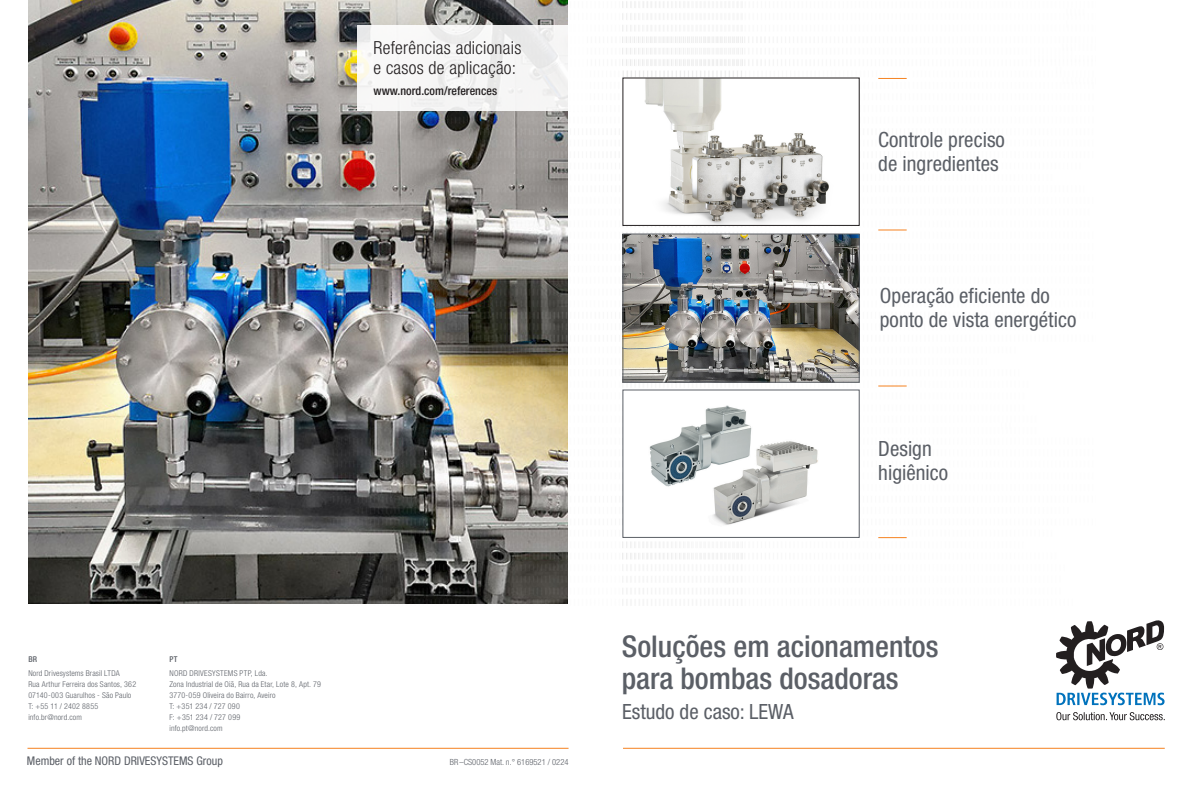
<style>
.page{position:relative;width:1191px;height:792px;background:#fff}
.page>*{position:absolute;margin:0;border:0;box-sizing:border-box;transform-origin:0 0}
.t1{font:500 condensed 30px/32px "Helvetica Neue LT Pro";color:#5b5f66}
.Titeltexte{font:condensed 21px/24px "Helvetica Neue LT Pro";color:#5b5f66}
.Head_Kasten{font:300 condensed 18px/20px "Helvetica Neue LT Pro";letter-spacing:.015em;color:#231f20}
.t2{font:condensed 12px "Helvetica Neue LT Pro";color:#5b5f66}
.Kasten___weiß___ohne_Aufzählung{font:500 condensed 12px "Helvetica Neue LT Pro";color:#231f20}
.t3{font:300 condensed 8.5px "Helvetica Neue LT Pro";color:#5b5f66}
.t4{font:300 condensed 8px "Helvetica Neue LT Std";letter-spacing:.02em;color:#5b5f66}
.t5{font:500 condensed 8px "Helvetica Neue LT Std";color:#5b5f66}
</style>
<div class="page">
<img style="left:28px;top:0;width:302px;height:604px">
<img style="left:330px;top:0;width:412px;height:606px">
<img style="left:625px;top:80px;width:204px;height:144px">
<div style="left:623px;top:78px;width:236px;height:148px;border:1px solid #231f20"></div>
<img style="left:625px;top:236px;width:232px;height:144px">
<div style="left:623px;top:234px;width:236px;height:148px;border:1px solid #5b5f66"></div>
<div style="left:623px;top:390px;width:236px;height:148px;background:#fff"></div>
<img style="left:649px;top:405px;width:97px;height:82px">
<img style="left:692px;top:424px;width:159px;height:120px">
<div style="left:357px;top:26px;width:230px;height:85px;background:linear-gradient(to right,#f6f5f4,#f3f3f4)"></div>
<hr style="left:27px;top:748px;width:541px;height:1px;background:#f58220">
<hr style="left:623px;top:748px;width:541px;height:1px;background:#f58220">
<svg style="left:878px;top:78px;width:28px;height:1px"></svg>
<svg style="left:878px;top:229px;width:28px;height:1px"></svg>
<svg style="left:878px;top:386px;width:28px;height:1px"></svg>
<svg style="left:878px;top:537px;width:28px;height:1px"></svg>
<svg style="left:1056px;top:712px;width:108px;height:8px"></svg>
<svg style="left:1056px;top:620px;width:108px;height:85px"></svg>
<p class="Head_Kasten" style="left:373px;top:37px;width:149px">Referências adicionais e casos de aplicação:</p>
<p class="Kasten___weiß___ohne_Aufzählung" style="left:373px;top:83px;width:125px">www.nord.com/references</p>
<p class="Titeltexte" style="left:878px;top:127px;width:128px">Controle preciso de ingredientes</p>
<p class="Titeltexte" style="left:880px;top:283px;width:198px">Operação eficiente do ponto de vista energético</p>
<p class="Titeltexte" style="left:878px;top:436px;width:71px">Design higiênico</p>
<p class="t5" style="left:28px;top:654px;width:10px">BR</p>
<p class="t4" style="left:28px;top:668px;width:93px">Nord Drivesystems Brasil LTDA</p>
<p class="t4" style="left:28px;top:679px;width:109px">Rua Arthur Ferreira dos Santos, 362</p>
<p class="t4" style="left:28px;top:690px;width:104px">07140-003 Guarulhos - São Paulo</p>
<p class="t4" style="left:28px;top:701px;width:72px">T: +55 11 / 2402 8855</p>
<p class="t4" style="left:28px;top:712px;width:55px">info.br@nord.com</p>
<p class="t5" style="left:169px;top:654px;width:10px">PT</p>
<p class="t4" style="left:169px;top:668px;width:100px">NORD DRIVESYSTEMS PTP, Lda.</p>
<p class="t4" style="left:169px;top:679px;width:153px">Zona Industrial de Oiã, Rua da Etar, Lote 8, Apt. 79</p>
<p class="t4" style="left:169px;top:690px;width:108px">3770-059 Oliveira do Bairro, Aveiro</p>
<p class="t4" style="left:169px;top:701px;width:72px">T: +351 234 / 727 090</p>
<p class="t4" style="left:169px;top:712px;width:72px">F: +351 234 / 727 099</p>
<p class="t4" style="left:169px;top:723px;width:55px">info.pt@nord.com</p>
<p class="t2" style="left:27px;top:754px;width:197px">Member of the NORD DRIVESYSTEMS Group</p>
<p class="t3" style="left:450px;top:757px;width:120px">BR–CS0052 Mat. n.° 6169521 / 0224</p>
<p class="t1" style="left:622px;top:630px;width:318px">Soluções em acionamentos para bombas dosadoras</p>
<p class="Titeltexte" style="left:622px;top:700px;width:173px">Estudo de caso: LEWA</p>
</div>
